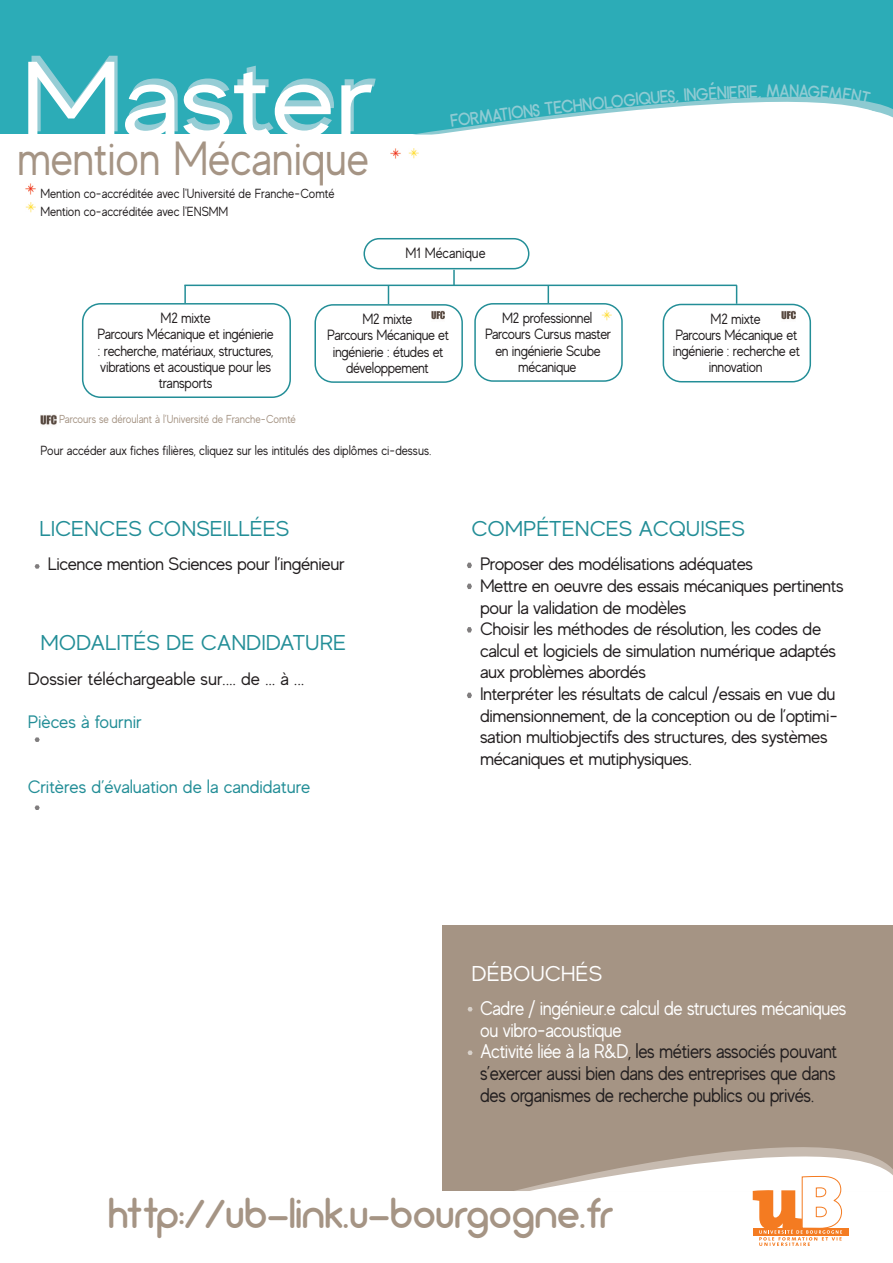
<style>
.page{position:relative;width:893px;height:1263px;background:#fff}
.page>*{position:absolute;margin:0;border:0;box-sizing:border-box;transform-origin:0 0}
.t1{font:108px "MADE Evolve Sans";letter-spacing:-.01em;color:#fff;scale:1.16 1}
.Mention{font:47.85px "MADE Evolve Sans";letter-spacing:-.01em;color:#a59484;scale:.91 1}
.Témoignage{font:40.5px "Arciform";color:#a59484}
.Tiitre_paragraphe{font:21.45px "MADE Evolve Sans";color:#238e97;scale:1.05 1}
.Tiitre_paragraphe-2{font:21.45px "MADE Evolve Sans";color:#fff;scale:1.05 1}
.Mention-2{font:19.8px/21.6px "MADE Evolve Sans";letter-spacing:-.02em;color:#231f20;text-align:justify;scale:.91 1}
.Mention-3{font:19.8px/21.6px "MADE Evolve Sans";letter-spacing:-.02em;color:#fff;scale:.91 1}
.t2{font:18.15px "Arciform";color:#90cbd3;scale:.91 1}
.Paragraphe{font:18px/21.6px "MADE Evolve Sans";letter-spacing:-.02em;color:#231f20}
.Paragraphe-2{font:18px "MADE Evolve Sans";color:#238e97}
.Paragraphe-3{font:18px "MADE Evolve Sans";color:#231f20}
.Mention-4{font:14.85px/16.2px "MADE Evolve Sans";letter-spacing:-.02em;color:#231f20;text-align:center;scale:.91 1}
.Mention-5{font:14.85px "MADE Evolve Sans";color:#231f20;scale:.91 1}
.Mention-6{font:13.2px "MADE Evolve Sans";color:#231f20;scale:.91 1}
.Mention-7{font:11.55px "MADE Evolve Sans";color:#a59484;scale:.91 1}
.s1{color:#fff}
</style>
<div class="page">
<div style="left:443px;top:740px;width:450px;height:451px;background:#a59484"></div>
<div style="left:433px;top:683px;width:460px;height:241px;background:#fff"></div>
<div style="left:0;top:0;width:893px;height:134px;background:#2cacb7"></div>
<svg style="left:515px;top:1147px;width:378px;height:99px"></svg>
<svg style="left:467px;top:1007px;width:6px;height:4px"></svg>
<svg style="left:467px;top:1050px;width:6px;height:5px"></svg>
<svg style="left:35px;top:564px;width:5px;height:5px"></svg>
<svg style="left:390px;top:149px;width:11px;height:10px"></svg>
<svg style="left:25px;top:184px;width:11px;height:10px"></svg>
<svg style="left:408px;top:149px;width:10px;height:10px"></svg>
<svg style="left:25px;top:202px;width:11px;height:10px"></svg>
<svg style="left:467px;top:693px;width:5px;height:5px"></svg>
<svg style="left:467px;top:627px;width:5px;height:5px"></svg>
<svg style="left:467px;top:584px;width:5px;height:5px"></svg>
<svg style="left:467px;top:563px;width:5px;height:5px"></svg>
<svg style="left:35px;top:737px;width:5px;height:5px"></svg>
<svg style="left:35px;top:805px;width:5px;height:5px"></svg>
<img style="left:431px;top:310px;width:14px;height:10px">
<img style="left:40px;top:414px;width:16px;height:11px">
<img style="left:781px;top:310px;width:14px;height:10px">
<div style="left:363px;top:238px;width:166px;height:31px;border:2px solid #238e97;border-radius:15px"></div>
<svg style="left:453px;top:270px;width:2px;height:15px"></svg>
<hr style="left:184px;top:285px;width:553px;height:1px;background:#238e97">
<div style="left:82px;top:303px;width:209px;height:95px;border:2px solid #238e97;border-radius:18px"></div>
<div style="left:314px;top:304px;width:149px;height:79px;border:2px solid #238e97;border-radius:18px"></div>
<svg style="left:184px;top:285px;width:2px;height:18px"></svg>
<svg style="left:388px;top:286px;width:1px;height:18px"></svg>
<div style="left:474px;top:303px;width:149px;height:79px;border:2px solid #238e97;border-radius:18px"></div>
<svg style="left:548px;top:286px;width:1px;height:17px"></svg>
<div style="left:663px;top:304px;width:148px;height:78px;border:2px solid #238e97;border-radius:18px"></div>
<svg style="left:736px;top:286px;width:1px;height:18px"></svg>
<svg style="left:601px;top:310px;width:11px;height:11px"></svg>
<svg style="left:413px;top:96px;width:480px;height:39px"></svg>
<p class="t1" style="left:20px;top:32px;width:306px">Master</p>
<p class="Mention" style="left:17px;top:128px;width:388px">mention Mécanique</p>
<p class="Mention-6" style="left:40px;top:185px;width:325px">Mention co-accréditée avec l'Université de Franche-Comté</p>
<p class="Mention-6" style="left:40px;top:203px;width:208px">Mention co-accréditée avec l'ENSMM</p>
<p class="t2" style="left:449px;top:110px;width:47px;rotate:-8deg">FORM</p>
<p class="t2" style="left:491px;top:104px;width:79px;rotate:-7deg">ATIONS TE</p>
<p class="t2" style="left:560px;top:95px;width:70px;rotate:-6deg">CHNOLO</p>
<p class="t2" style="left:622px;top:89px;width:51px;rotate:-5deg">GIQUE</p>
<p class="t2" style="left:667px;top:85px;width:46px;rotate:-4deg">S, ING</p>
<p class="t2" style="left:708px;top:82px;width:33px;rotate:-3deg">ÉNIE</p>
<p class="t2" style="left:780px;top:80px;width:12px">A</p>
<p class="Mention-5" style="left:405px;top:244px;width:90px">M1 Mécanique</p>
<p class="Mention-4" style="left:161px;top:309px;width:57px">M2 mixte</p>
<p class="Mention-4" style="left:98px;top:326px;width:195px">Parcours Mécanique et ingénierie : recherche, matériaux, structures, vibrations et acoustique pour les transports</p>
<p class="Mention-4" style="left:362px;top:311px;width:57px">M2 mixte</p>
<p class="Mention-4" style="left:327px;top:327px;width:136px">Parcours Mécanique et ingénierie : études et développement</p>
<p class="Mention-7" style="left:59px;top:412px;width:262px">Parcours se déroulant à l’Université de Franche-Comté</p>
<p class="Mention-6" style="left:41px;top:442px;width:431px">Pour accéder aux fiches filières, cliquez sur les intitulés des diplômes ci-dessus.</p>
<p class="Tiitre_paragraphe" style="left:39px;top:515px;width:239px">LICENCES CONSEILLÉES</p>
<p class="Paragraphe" style="left:48px;top:553px;width:298px">Licence mention Sciences pour l’ingénieur</p>
<p class="Tiitre_paragraphe" style="left:40px;top:629px;width:293px">MODALITÉS DE CANDIDATURE</p>
<p class="Paragraphe-3" style="left:28px;top:667px;width:278px">Dossier téléchargeable sur.... de ... à ...</p>
<p class="Paragraphe-2" style="left:28px;top:710px;width:116px">Pièces à fournir</p>
<p class="Paragraphe-2" style="left:28px;top:775px;width:284px">Critères d’évaluation de la candidature</p>
<p class="Mention-4" style="left:502px;top:309px;width:101px">M2 professionnel</p>
<p class="Mention-4" style="left:485px;top:326px;width:140px">Parcours Cursus master en ingénierie Scube mécanique</p>
<p class="Mention-4" style="left:711px;top:310px;width:57px">M2 mixte</p>
<p class="Mention-4" style="left:673px;top:326px;width:141px">Parcours Mécanique et ingénierie : recherche et innovation</p>
<p class="Tiitre_paragraphe" style="left:472px;top:515px;width:262px">COMPÉTENCES ACQUISES</p>
<p class="Paragraphe" style="left:480px;top:553px;width:275px">Proposer des modélisations adéquates</p>
<p class="Paragraphe" style="left:480px;top:574px;width:365px">Mettre en oeuvre des essais mécaniques pertinents pour la validation de modèles</p>
<p class="Paragraphe" style="left:480px;top:618px;width:358px">Choisir les méthodes de résolution, les codes de calcul et logiciels de simulation numérique adaptés aux problèmes abordés</p>
<p class="Paragraphe" style="left:480px;top:682px;width:359px">Interpréter les résultats de calcul /essais en vue du dimensionnement, de la conception ou de l’optimi&shy;sation multiobjectifs des structures, des systèmes mécaniques et mutiphysiques.</p>
<p class="Tiitre_paragraphe-2" style="left:472px;top:960px;width:126px">DÉBOUCHÉS</p>
<p class="Mention-3" style="left:480px;top:997px;width:404px">Cadre / ingénieur.e calcul de structures mécaniques ou vibro-acoustique</p>
<p class="Mention-2" style="left:480px;top:1040px;width:394px"><span class="s1">Activité liée à la R&amp;D</span>, les métiers associés pouvant s’exercer aussi bien dans des entreprises que dans des organismes de recherche publics ou privés.</p>
<p class="Témoignage" style="left:108px;top:1188px;width:505px">http://ub-link.u-bourgogne.fr</p>
</div>
